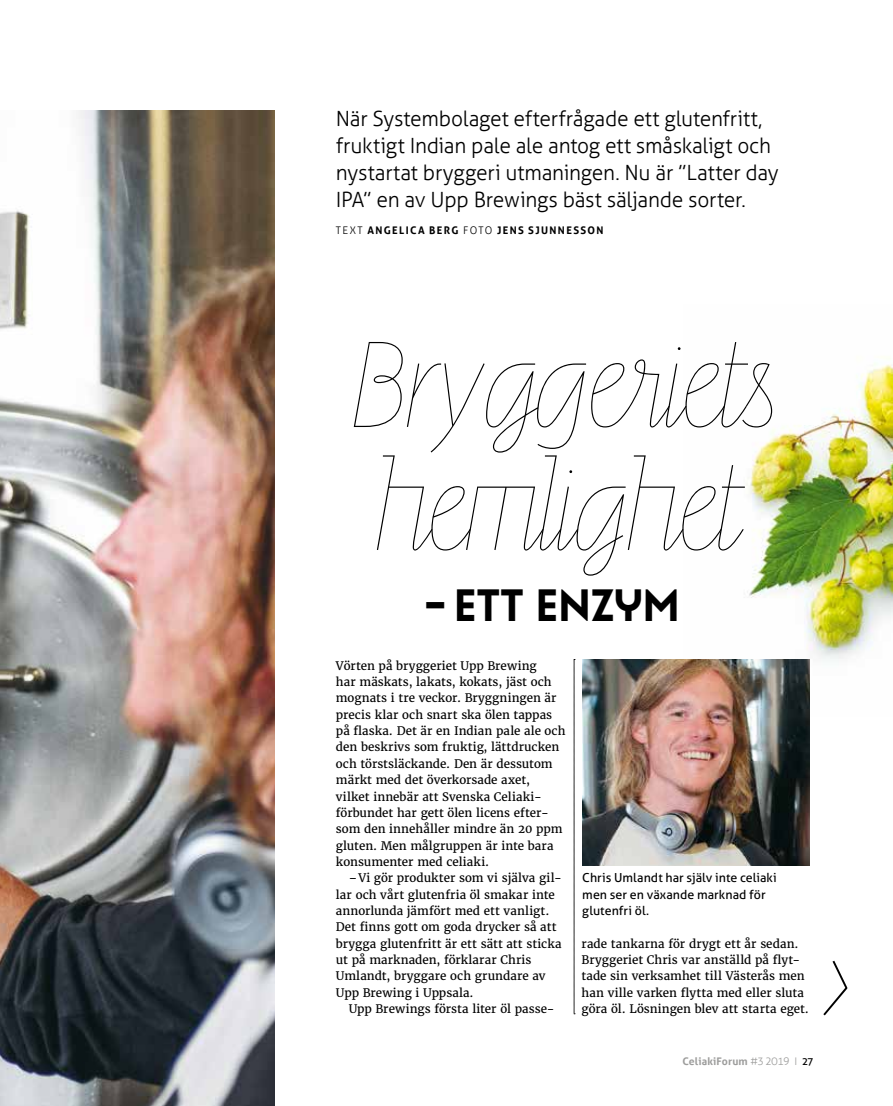
<style>
.page{position:relative;width:893px;height:1106px;background:#fff}
.page>*{position:absolute;margin:0;border:0;box-sizing:border-box;transform-origin:0 0}
.t1{font:195.9px "Line 20";color:#000}
.t2{font:120px/123px "Line 20";color:#000}
.t3{font:700 45px "Uomo";color:#000;scale:1.1 1}
.t4{font:300 21px/27px "Aller";letter-spacing:-.01em;color:#000}
.t5{font:12.45px/16.4px "Aller";letter-spacing:.005em;color:#000}
.t6{font:11.7px/16.4px "Merriweather";letter-spacing:.005em;color:#000}
.t7{font:700 10.5px "Aller";letter-spacing:.13em;color:#000}
.t8{font:700 10.5px "Aller";letter-spacing:.01em;color:#9d9d9c}
.s1{font-weight:300}
.s2{font-weight:400;color:#000}
</style>
<div class="page">
<img style="left:746px;top:358px;width:147px;height:303px">
<img style="left:0;top:111px;width:274px;height:995px">
<img style="left:583px;top:659px;width:227px;height:207px">
<svg style="left:574px;top:659px;width:1px;height:355px"></svg>
<h3 class="t4" style="left:336px;top:105px;width:444px">När Systembolaget efterfrågade ett glutenfritt, fruktigt Indian pale ale antog ett småskaligt och nystartat bryggeri utmaningen. Nu är ”Latter day IPA” en av Upp Brewings bäst säljande sorter.</h3>
<p class="t7" style="left:336px;top:223px;width:269px"><span class="s1">TEXT</span> ANGELICA BERG <span class="s1">FOTO</span> JENS SJUNNESSON</p>
<h2 class="t2" style="left:352px;top:315px;width:424px">Bryggeriets hemlighet</h2>
<h3 class="t3" style="left:423px;top:581px;width:235px">– ETT ENZYM</h3>
<p class="t6" style="left:336px;top:657px;width:231px">Vörten på bryggeriet Upp Brewing<br>har mäskats, lakats, kokats, jäst och mognats i tre veckor. Bryggningen är precis klar och snart ska ölen tappas på flaska. Det är en Indian pale ale och den beskrivs som fruktig, lättdrucken och törstsläckande. Den är dessutom märkt med det överkorsade axet, vilket innebär att Svenska Celiaki&shy;förbundet har gett ölen licens efter&shy;som den innehåller mindre än 20 ppm gluten. Men målgruppen är inte bara konsumenter med celiaki.</p>
<p class="t6" style="left:336px;top:870px;width:227px;text-indent:13px">–Vi gör produkter som vi själva gil&shy;lar och vårt glutenfria öl smakar inte annorlunda jämfört med ett vanligt.<br>Det finns gott om goda drycker så att brygga glutenfritt är ett sätt att sticka ut på marknaden, förklarar Chris Umlandt, bryggare och grundare av Upp Brewing i Uppsala.</p>
<p class="t6" style="left:349px;top:1000px;width:207px">Upp Brewings första liter öl passe-</p>
<p class="t5" style="left:582px;top:869px;width:196px">Chris Umlandt har själv inte celiaki men ser en växande marknad för glutenfri öl.</p>
<p class="t6" style="left:582px;top:935px;width:229px">rade tankarna för drygt ett år sedan.<br>Bryggeriet Chris var anställd på flyt&shy;tade sin verksamhet till Västerås men han ville varken flytta med eller sluta göra öl. Lösningen blev att starta eget.</p>
<h1 class="t1" style="left:816px;top:805px;width:38px">›</h1>
<p class="t8" style="left:682px;top:1054px;width:132px">CeliakiForum <span class="s1">#3 2019 I</span> <span class="s2">27</span></p>
</div>
